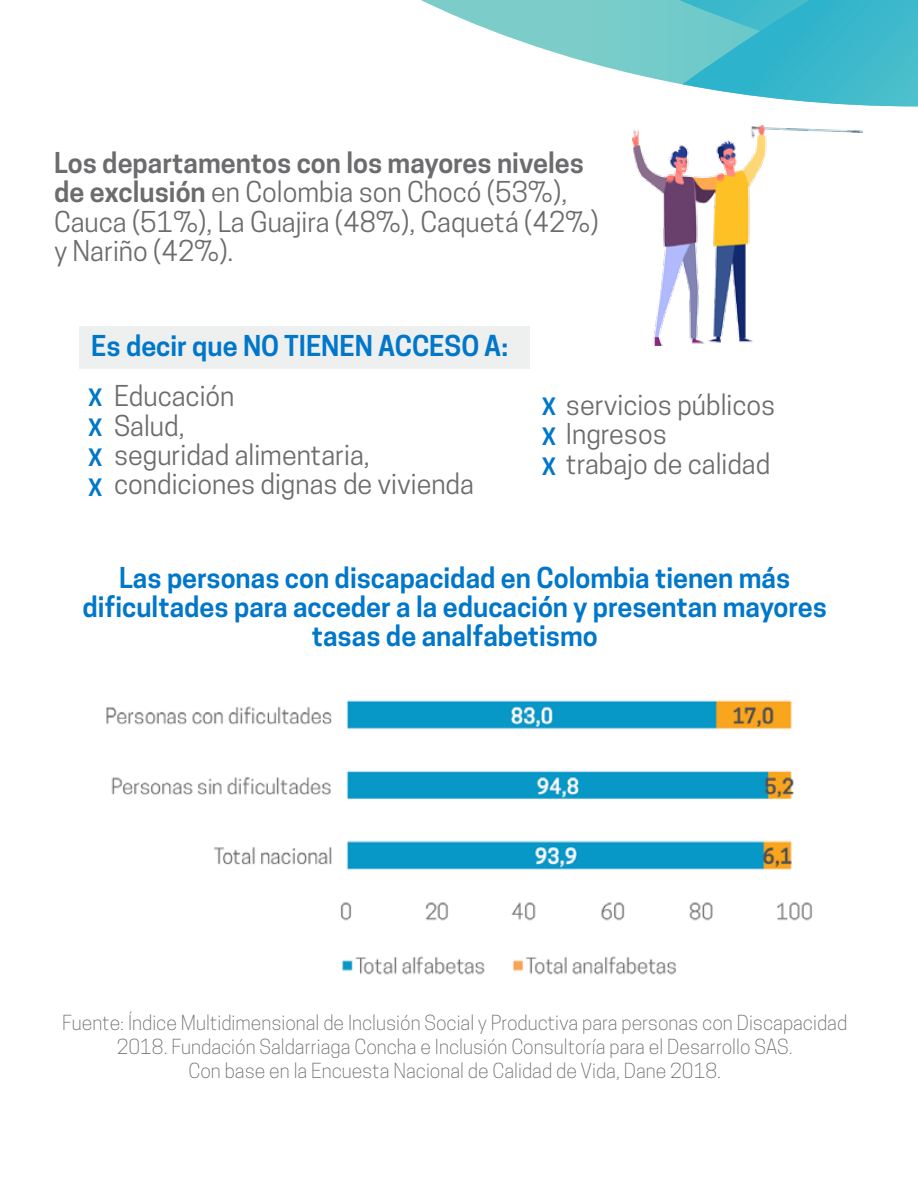
<style>
.page{position:relative;width:918px;height:1188px;background:#fff}
.page>*{position:absolute;margin:0;border:0;box-sizing:border-box;transform-origin:0 0}
.t1{font:27px/29.1px "Cooper Hewitt";color:#6c6c6f}
.t2{font:600 27px/29.1px "Cooper Hewitt";color:#0077ca;text-align:center}
.t3{font:600 22.5px/30px "Cooper Hewitt";color:#0077ca;text-align:justify}
.t4{font:300 19.5px/24px "Cooper Hewitt";color:#6c6c6f;text-align:center}
.s1{font-weight:600}
</style>
<div class="page">
<svg style="left:421px;top:0;width:258px;height:84px"></svg>
<svg style="left:679px;top:0;width:239px;height:106px;background:#4ebece"></svg>
<div style="left:80px;top:327px;width:450px;height:42px;background:#eeefef"></div>
<img style="left:633px;top:125px;width:230px;height:221px">
<img style="left:106px;top:700px;width:706px;height:275px">
<p class="t1" style="left:54px;top:149px;width:546px"><span class="s1">Los departamentos con los mayores niveles de exclusión</span> en Colombia son Chocó (53%), Cauca (51%), La Guajira (48%), Caquetá (42%) y Nariño (42%).</p>
<p class="t2" style="left:91px;top:331px;width:418px">Es decir que NO TIENEN ACCESO A:</p>
<p class="t1" style="left:114px;top:382px;width:361px">Educación<br>Salud,<br>seguridad alimentaria, condiciones dignas de vivienda</p>
<p class="t1" style="left:566px;top:391px;width:211px">servicios públicos<br>Ingresos<br>trabajo de calidad</p>
<p class="t3" style="left:88px;top:383px;width:16px">X X X X</p>
<p class="t3" style="left:542px;top:391px;width:16px">X X X</p>
<p class="t2" style="left:83px;top:564px;width:746px">Las personas con discapacidad en Colombia tienen más dificultades para acceder a la educación y presentan mayores tasas de analfabetismo</p>
<p class="t4" style="left:62px;top:1011px;width:787px">Fuente: Índice Multidimensional de Inclusión Social y Productiva para personas con Discapacidad<br>2018. Fundación Saldarriaga Concha e Inclusión Consultoría para el Desarrollo SAS.<br>Con base en la Encuesta Nacional de Calidad de Vida, Dane 2018.</p>
</div>
